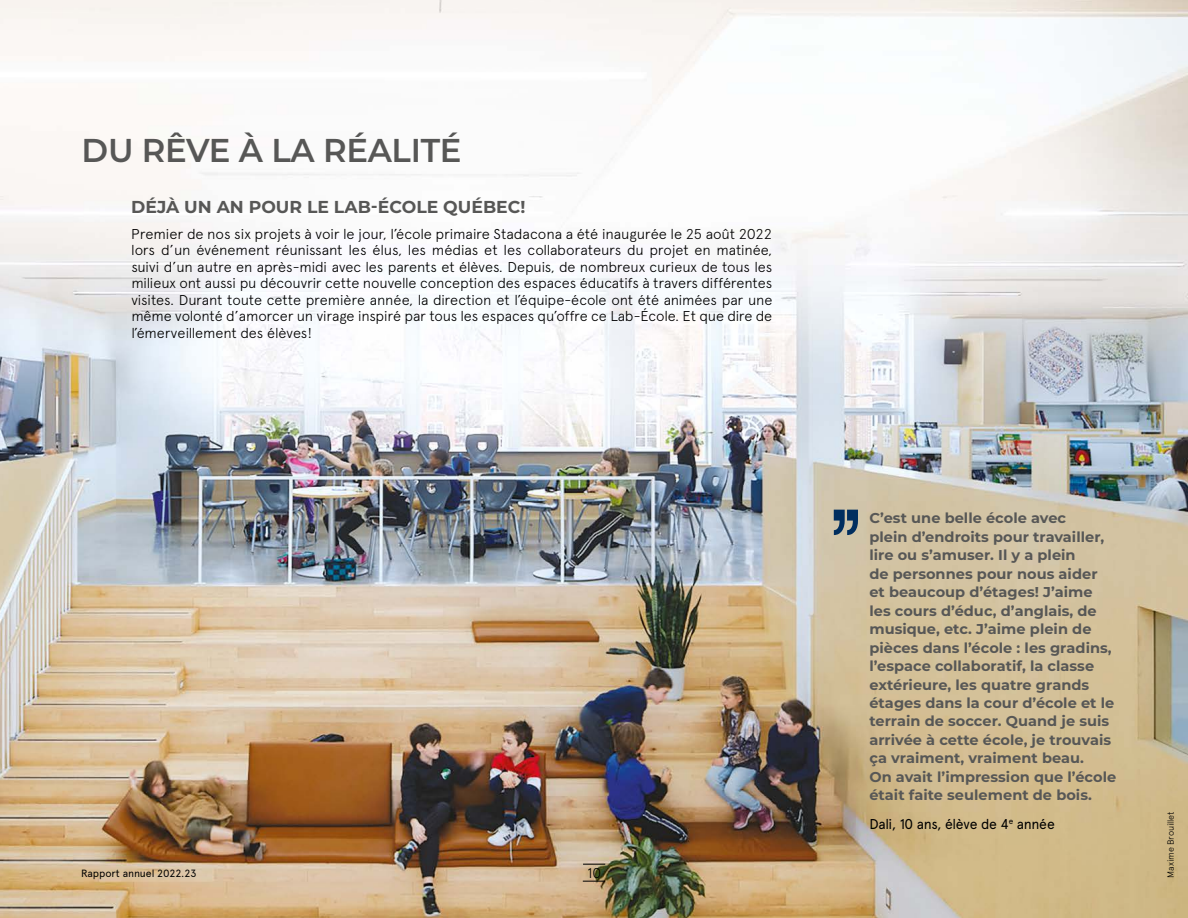
<style>
.page{position:relative;width:1188px;height:918px;background:#fff}
.page>*{position:absolute;margin:0;border:0;box-sizing:border-box;transform-origin:0 0}
.t1{font:600 33px "Montserrat";letter-spacing:-.01em;color:#575756}
.t2{font:700 17.25px "Montserrat";color:#575756}
.t3{font:300 14.25px/16.5px "Apercu";letter-spacing:-.005em;color:#000;text-align:justify}
.t4{font:700 14.25px/18.5px "Montserrat";color:#575756}
.t5{font:14.25px "Apercu";letter-spacing:-.02em;color:#000}
.t6{font:10.5px "Apercu";letter-spacing:-.01em;color:#000}
.t7{font:300 9px "Apercu";letter-spacing:-.015em;color:#000}
</style>
<div class="page">
<img style="left:0;top:0;width:1188px;height:918px">
<svg style="left:583px;top:864px;width:22px;height:1px"></svg>
<svg style="left:583px;top:881px;width:22px;height:1px"></svg>
<svg style="left:834px;top:510px;width:24px;height:25px"></svg>
<h1 class="t1" style="left:82px;top:127px;width:381px">DU RÊVE À LA RÉALITÉ</h1>
<p class="t2" style="left:131px;top:194px;width:396px">DÉJÀ UN AN POUR LE LAB-ÉCOLE QUÉBEC!</p>
<p class="t3" style="left:131px;top:225px;width:643px">Premier de nos six projets à voir le jour, l’école primaire Stadacona a été inaugurée le 25 août 2022 lors d’un événement réunissant les élus, les médias et les collaborateurs du projet en matinée, suivi d’un autre en après-midi avec les parents et élèves. Depuis, de nombreux curieux de tous les milieux ont aussi pu découvrir cette nouvelle conception des espaces éducatifs à travers différentes visites. Durant toute cette première année, la direction et l’équipe-école ont été animées par une même volonté d’amorcer un virage inspiré par tous les espaces qu’offre ce Lab-École. Et que dire de l’émerveillement des élèves!</p>
<p class="t6" style="left:81px;top:867px;width:117px">Rapport annuel 2022.23</p>
<p class="t3" style="left:587px;top:864px;width:15px">10</p>
<p class="t4" style="left:869px;top:508px;width:248px">C’est une belle école avec<br>plein d’endroits pour travailler, lire ou s’amuser. Il y a plein<br>de personnes pour nous aider et beaucoup d’étages! J’aime les cours d’éduc, d’anglais, de musique, etc. J’aime plein de pièces dans l’école : les gradins, l’espace collaboratif, la classe extérieure, les quatre grands étages dans la cour d’école et le terrain de soccer. Quand je suis arrivée à cette école, je trouvais ça vraiment, vraiment beau.<br>On avait l’impression que l’école était faite seulement de bois.</p>
<p class="t5" style="left:869px;top:815px;width:187px">Dali, 10 ans, élève de 4<sup>e</sup> année</p>
<p class="t7" style="left:1165px;top:878px;width:67px;rotate:-90deg">Maxime Brouillet</p>
</div>
